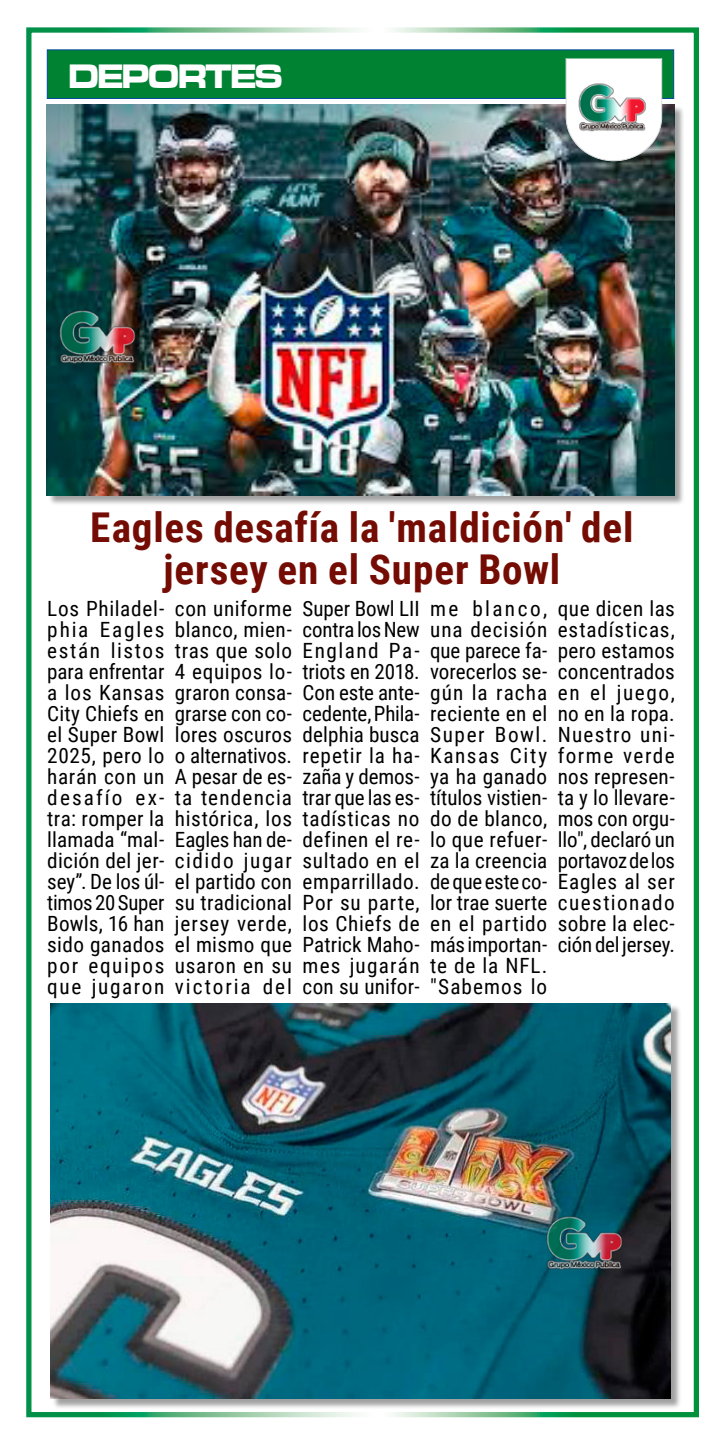
<style>
.page{position:relative;width:720px;height:1439px;background:#fff}
.page>*{position:absolute;margin:0;border:0;box-sizing:border-box;transform-origin:0 0}
.t1{font:700 41.12px/42px "Roboto Condensed";letter-spacing:.02em;color:#740c03;text-align:center}
.t2{font:35px "Microgramma D Bold Exte";letter-spacing:-.03em;color:#fff;scale:.9 1}
.t3{font:21px/21px "Roboto Condensed";letter-spacing:.025em;color:#000;text-align:justify}
</style>
<div class="page">
<div style="left:26px;top:27px;width:672px;height:1390px;border:5px solid #fff"></div>
<div style="left:48px;top:106px;width:636px;height:400px;background:#000;opacity:.37"></div>
<img style="left:47px;top:104px;width:626px;height:391px">
<div style="left:47px;top:49px;width:626px;height:50px;background:#008233;border:1px solid #00499a"></div>
<svg style="left:565px;top:58px;width:96px;height:103px"></svg>
<div style="left:52px;top:1004px;width:629px;height:404px;background:#000;opacity:.37"></div>
<img style="left:51px;top:1003px;width:619px;height:395px">
<img style="left:46px;top:280px;width:108px;height:110px">
<img style="left:531px;top:1186px;width:110px;height:110px">
<h2 class="t2" style="left:68px;top:53px;width:239px">DEPORTES</h2>
<h1 class="t1" style="left:90px;top:505px;width:544px">Eagles desafía la 'maldición' del jersey en el Super Bowl</h1>
<p class="t3" style="left:47px;top:597px;width:119px">Los Philadel&shy;phia Eagles están listos para enfrentar a los Kansas City Chiefs en el Super Bowl 2025, pero lo harán con un desafío ex&shy;tra: romper la llamada “mal&shy;dición del jer&shy;sey”. De los úl&shy;timos 20 Super Bowls, 16 han sido ganados por equipos que jugaron</p>
<p class="t3" style="left:175px;top:597px;width:119px">con uniforme blanco, mien&shy;tras que solo 4 equipos lo&shy;graron consa&shy;grarse con co&shy;lores oscuros o alternativos.<br>A pesar de es&shy;ta tendencia histórica, los Eagles han de&shy;cidido jugar el partido con su tradicional jersey verde, el mismo que usaron en su victoria del</p>
<p class="t3" style="left:302px;top:597px;width:119px">Super Bowl LII contra los New England Pa&shy;triots en 2018.<br>Con este ante&shy;cedente, Phila&shy;delphia busca repetir la ha&shy;zaña y demos&shy;trar que las es&shy;tadísticas no definen el re&shy;sultado en el emparrillado.<br>Por su parte, los Chiefs de Patrick Maho&shy;mes jugarán con su unifor-</p>
<p class="t3" style="left:430px;top:597px;width:119px">me blanco, una decisión que parece fa&shy;vorecerlos se&shy;gún la racha reciente en el Super Bowl.<br>Kansas City ya ha ganado títulos vistien&shy;do de blanco, lo que refuer&shy;za la creencia de que este co&shy;lor trae suerte en el partido más importan&shy;te de la NFL. "Sabemos lo</p>
<p class="t3" style="left:557px;top:597px;width:119px">que dicen las estadísticas, pero estamos concentrados en el juego, no en la ropa.<br>Nuestro uni&shy;forme verde nos represen&shy;ta y lo llevare&shy;mos con orgu&shy;llo", declaró un portavoz de los Eagles al ser cuestionado sobre la elec&shy;ción del jersey.</p>
</div>
